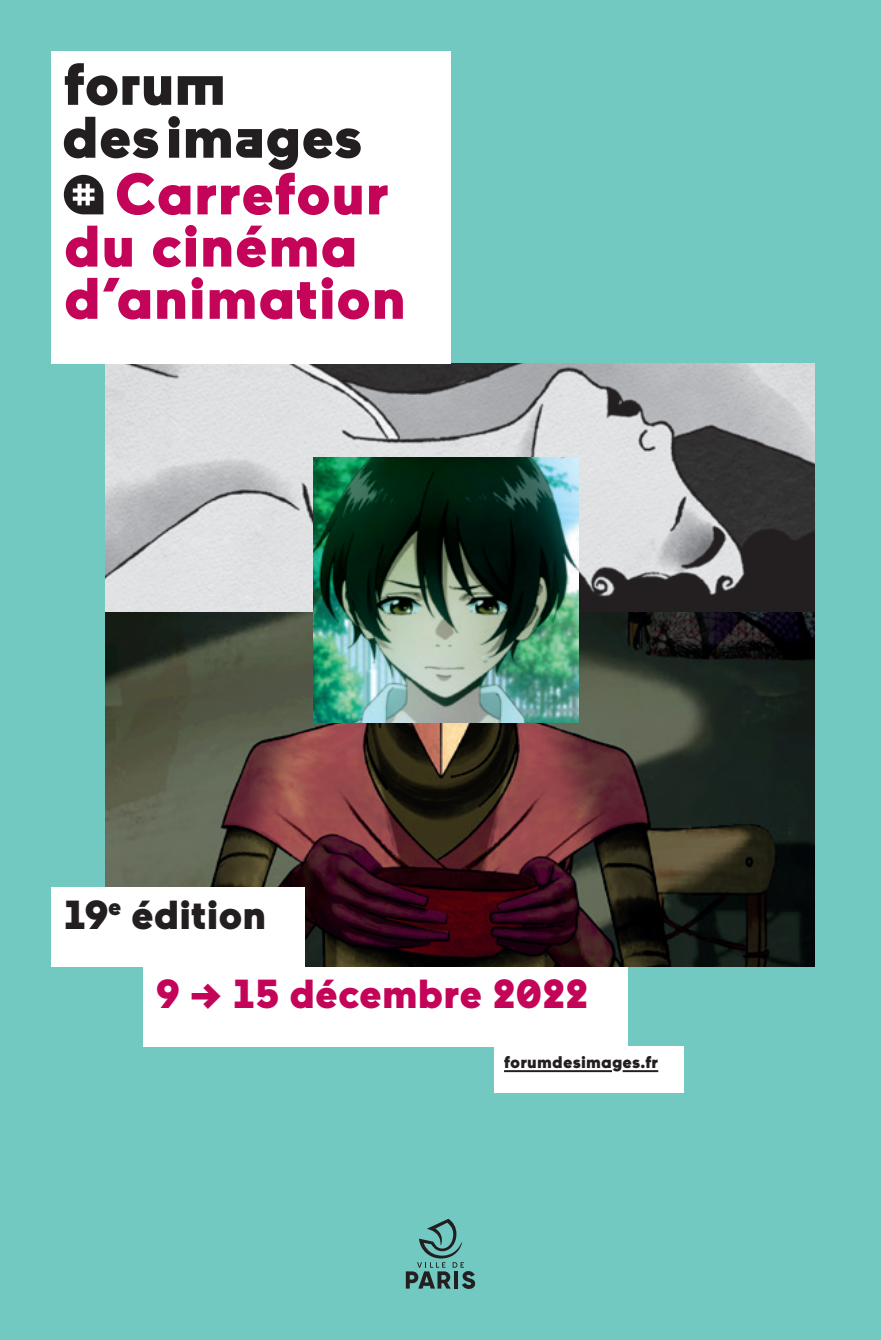
<style>
.page{position:relative;width:881px;height:1340px;background:#fff}
.page>*{position:absolute;margin:0;border:0;box-sizing:border-box;transform-origin:0 0}
.t1{font:900 58.5px/52.2px "Maax";letter-spacing:.01em;color:#c30458}
.t2{font:900 40.5px "Maax";letter-spacing:-.005em;color:#c30458}
.t3{font:900 40.5px "Maax";letter-spacing:.005em;color:#231f20}
.t4{font:900 16.88px "Maax";letter-spacing:.015em;color:#231f20}
</style>
<div class="page">
<div style="left:0;top:0;width:880px;height:1339px;background:#71c9c2"></div>
<img style="left:105px;top:363px;width:709px;height:604px">
<img style="left:313px;top:457px;width:265px;height:265px">
<svg style="left:405px;top:1218px;width:70px;height:70px"></svg>
<div style="left:143px;top:967px;width:484px;height:79px;background:#fff"></div>
<div style="left:51px;top:51px;width:399px;height:312px;background:#fff"></div>
<svg style="left:64px;top:117px;width:94px;height:41px"></svg>
<svg style="left:65px;top:63px;width:158px;height:42px"></svg>
<svg style="left:64px;top:175px;width:39px;height:39px"></svg>
<svg style="left:168px;top:116px;width:192px;height:54px"></svg>
<div style="left:494px;top:1046px;width:189px;height:47px;background:#fff"></div>
<hr style="left:504px;top:1070px;width:107px;height:2px;background:#231f20">
<hr style="left:622px;top:1070px;width:36px;height:2px;background:#231f20">
<div style="left:51px;top:887px;width:253px;height:80px;background:#fff"></div>
<p class="t1" style="left:64px;top:165px;width:343px;text-indent:51px">Carrefour du cinéma d’animation</p>
<p class="t3" style="left:64px;top:887px;width:204px">19<sup>e</sup> édition</p>
<p class="t2" style="left:156px;top:967px;width:434px">9 → 15 décembre 2022</p>
<p class="t4" style="left:504px;top:1050px;width:156px">forumdesimages.fr</p>
</div>
